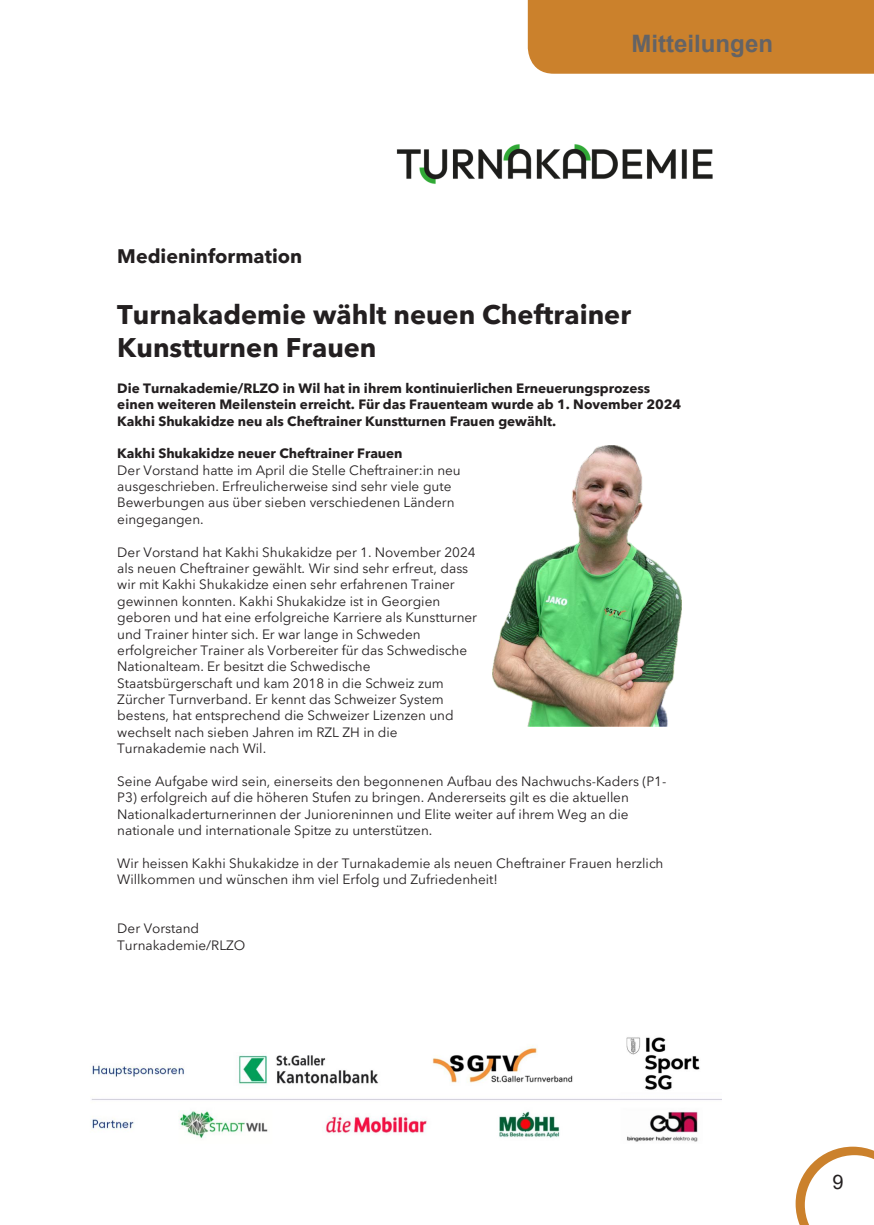
<style>
.page{position:relative;width:874px;height:1225px;background:#fff}
.page>*{position:absolute;margin:0;border:0;box-sizing:border-box;transform-origin:0 0}
.t1{font:700 27px/32.8px "Avenir Next LT Pro";color:#231f20}
.t2{font:700 24px "Arial";color:#636366}
.t3{font:20px "Arial";color:#231f20}
.t4{font:700 19.6px "Avenir Next LT Pro";color:#231f20}
.t5{font:13.6px/16.4px "Avenir Next LT Pro";color:#231f20}
.t6{font:700 13.6px/16.4px "Avenir Next LT Pro";color:#231f20}
</style>
<div class="page">
<svg style="left:795px;top:1146px;width:78px;height:79px"></svg>
<div style="left:527px;top:0;width:346px;height:74px;background:#cb812c"></div>
<img style="left:90px;top:1037px;width:631px;height:105px">
<img style="left:396px;top:144px;width:317px;height:40px">
<img style="left:492px;top:445px;width:189px;height:281px">
<h2 class="t2" style="left:631px;top:26px;width:143px">Mitteilungen</h2>
<h3 class="t4" style="left:117px;top:245px;width:186px">Medieninformation</h3>
<h1 class="t1" style="left:117px;top:298px;width:515px">Turnakademie wählt neuen Cheftrainer<br>Kunstturnen Frauen</h1>
<p class="t6" style="left:117px;top:380px;width:565px">Die Turnakademie/RLZO in Wil hat in ihrem kontinuierlichen Erneuerungsprozess einen weiteren Meilenstein erreicht. Für das Frauenteam wurde ab 1. November 2024<br>Kakhi Shukakidze neu als Cheftrainer Kunstturnen Frauen gewählt.</p>
<p class="t6" style="left:117px;top:445px;width:286px">Kakhi Shukakidze neuer Cheftrainer Frauen</p>
<p class="t5" style="left:117px;top:462px;width:345px">Der Vorstand hatte im April die Stelle Cheftrainer:in neu ausgeschrieben. Erfreulicherweise sind sehr viele gute Bewerbungen aus über sieben verschiedenen Ländern eingegangen.</p>
<p class="t5" style="left:117px;top:544px;width:361px">Der Vorstand hat Kakhi Shukakidze per 1. November 2024 als neuen Cheftrainer gewählt. Wir sind sehr erfreut, dass wir mit Kakhi Shukakidze einen sehr erfahrenen Trainer gewinnen konnten. Kakhi Shukakidze ist in Georgien geboren und hat eine erfolgreiche Karriere als Kunstturner und Trainer hinter sich. Er war lange in Schweden erfolgreicher Trainer als Vorbereiter für das Schwedische Nationalteam. Er besitzt die Schwedische Staatsbürgerschaft und kam 2018 in die Schweiz zum Zürcher Turnverband. Er kennt das Schweizer System bestens, hat entsprechend die Schweizer Lizenzen und wechselt nach sieben Jahren im RZL ZH in die Turnakademie nach Wil.</p>
<p class="t5" style="left:117px;top:773px;width:550px">Seine Aufgabe wird sein, einerseits den begonnenen Aufbau des Nachwuchs-Kaders (P1- P3) erfolgreich auf die höheren Stufen zu bringen. Andererseits gilt es die aktuellen Nationalkaderturnerinnen der Junioreninnen und Elite weiter auf ihrem Weg an die nationale und internationale Spitze zu unterstützen.</p>
<p class="t5" style="left:117px;top:854px;width:547px">Wir heissen Kakhi Shukakidze in der Turnakademie als neuen Cheftrainer Frauen herzlich<br>Willkommen und wünschen ihm viel Erfolg und Zufriedenheit!</p>
<p class="t5" style="left:117px;top:920px;width:130px">Der Vorstand<br>Turnakademie/RLZO</p>
<h3 class="t3" style="left:832px;top:1168px;width:13px">9</h3>
</div>
